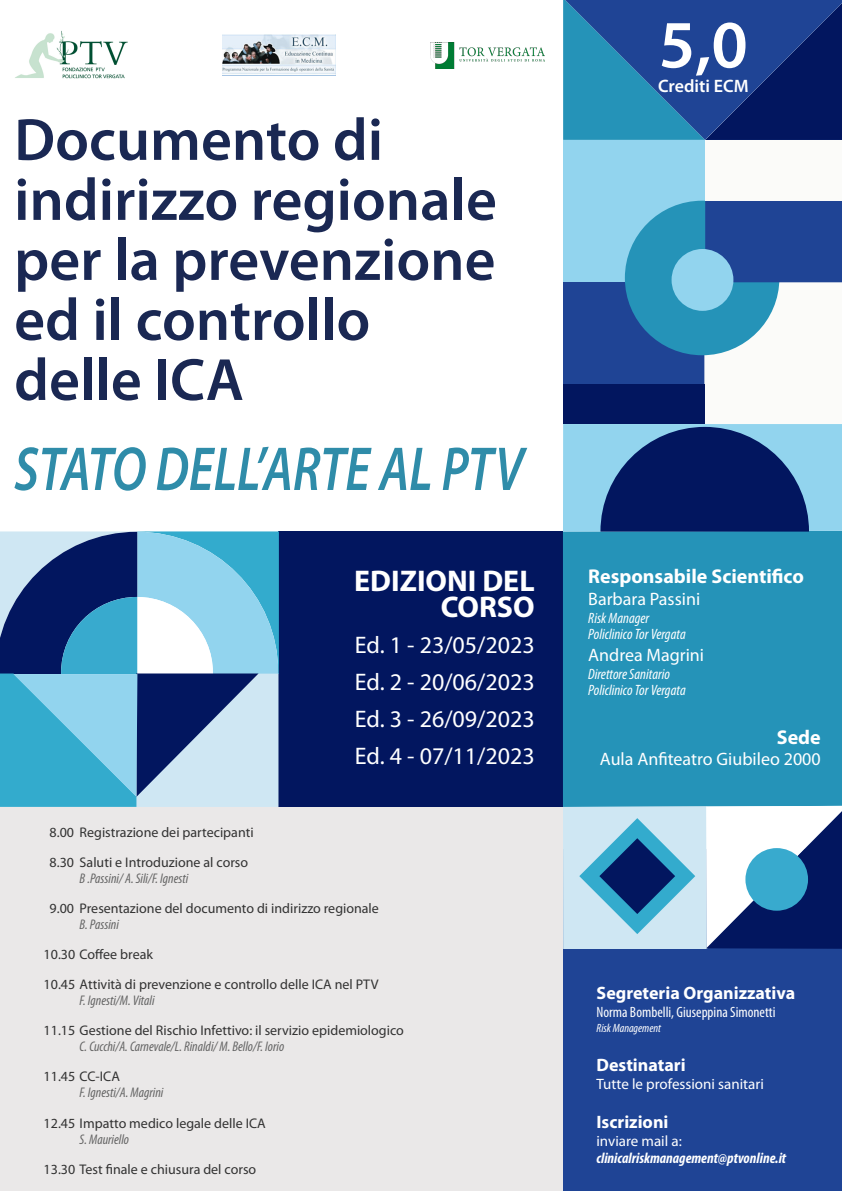
<style>
.page{position:relative;width:842px;height:1191px;background:#fff}
.page>*{position:absolute;margin:0;border:0;box-sizing:border-box;transform-origin:0 0}
.t1{font:600 68px "Myriad Pro";color:#fff}
.t2{font:italic 600 62.5px "Myriad Pro";color:#2f8ca9;scale:.8 1}
.t3{font:600 60px "Myriad Pro";color:#1a2853}
.t4{font:700 30px/26px "Myriad Pro";color:#fff;text-align:right}
.t5{font:24px "Myriad Pro";color:#fff}
.t6{font:700 20px "Myriad Pro";color:#fff}
.t7{font:18px "Myriad Pro";color:#fff}
.t8{font:700 18px "Myriad Pro";color:#fff}
.t9{font:600 18px "Myriad Pro";color:#fff}
.t10{font:italic condensed 15px "Myriad Pro";color:#fff}
.t11{font:15px "Myriad Pro";color:#fff}
.t12{font:italic 700 condensed 15px "Myriad Pro";color:#fff}
.t13{font:condensed 15px "Myriad Pro";color:#fff}
.t14{font:14px "Myriad Pro";color:#323232}
.t15{font:italic condensed 14px "Myriad Pro";color:#646464}
.t16{font:italic condensed 12px "Myriad Pro";color:#fff}
</style>
<div class="page">
<div style="left:279px;top:531px;width:284px;height:276px;background:#02165f"></div>
<div style="left:563px;top:531px;width:279px;height:275px;background:#2593b8"></div>
<div style="left:563px;top:849px;width:279px;height:342px;background:#1f4495"></div>
<svg style="left:563px;top:0;width:279px;height:140px;background:#1b4f92"></svg>
<div style="left:563px;top:140px;width:142px;height:142px;background:#92d4ee"></div>
<div style="left:563px;top:282px;width:143px;height:142px;background:#1f4495"></div>
<div style="left:704px;top:282px;width:138px;height:142px;background:#fbfbf9"></div>
<div style="left:625px;top:201px;width:154px;height:154px;background:#2593b8;border-radius:50%"></div>
<div style="left:705px;top:140px;width:137px;height:142px;background:#1f4495"></div>
<div style="left:705px;top:140px;width:137px;height:61px;background:#fbfbf9"></div>
<div style="left:671px;top:249px;width:62px;height:62px;background:#92d4ee;border-radius:50%"></div>
<div style="left:563px;top:385px;width:141px;height:39px;background:#02165f"></div>
<svg style="left:563px;top:424px;width:279px;height:107px;background:#40689c"></svg>
<svg style="left:0;top:531px;width:279px;height:276px;background:#6aa2c5"></svg>
<svg style="left:563px;top:806px;width:279px;height:143px;background:#8faac7"></svg>
<div style="left:745px;top:848px;width:63px;height:62px;background:#38aace;border-radius:50%"></div>
<div style="left:0;top:807px;width:563px;height:384px;background:#eae8e8"></div>
<img style="left:15px;top:31px;width:113px;height:48px">
<img style="left:431px;top:42px;width:113px;height:26px">
<img style="left:223px;top:35px;width:113px;height:40px">
<p class="t3" style="left:14px;top:101px;width:370px">Documento di</p>
<p class="t3" style="left:14px;top:161px;width:484px">indirizzo regionale</p>
<p class="t3" style="left:14px;top:221px;width:483px">per la prevenzione</p>
<p class="t3" style="left:14px;top:281px;width:358px">ed il controllo</p>
<p class="t3" style="left:14px;top:341px;width:231px">delle ICA</p>
<p class="t2" style="left:14px;top:429px;width:638px">STATO DELL’ARTE AL PTV</p>
<p class="t4" style="left:354px;top:566px;width:182px">EDIZIONI DEL<br>CORSO</p>
<p class="t5" style="left:355px;top:630px;width:181px">Ed. 1 - 23/05/2023</p>
<p class="t5" style="left:355px;top:667px;width:181px">Ed. 2 - 20/06/2023</p>
<p class="t5" style="left:355px;top:704px;width:181px">Ed. 3 - 26/09/2023</p>
<p class="t5" style="left:355px;top:741px;width:181px">Ed. 4 - 07/11/2023</p>
<p class="t14" style="left:50px;top:824px;width:206px">8.00 Registrazione dei partecipanti</p>
<p class="t14" style="left:50px;top:854px;width:200px">8.30 Saluti e Introduzione al corso</p>
<p class="t15" style="left:80px;top:870px;width:110px">B .Passini/ A. Sili/F. Ignesti</p>
<p class="t14" style="left:50px;top:900px;width:331px">9.00 Presentazione del documento di indirizzo regionale</p>
<p class="t15" style="left:80px;top:916px;width:41px">B. Passini</p>
<p class="t14" style="left:44px;top:946px;width:111px">10.30 Coffee break</p>
<p class="t14" style="left:44px;top:976px;width:336px">10.45 Attività di prevenzione e controllo delle ICA nel PTV</p>
<p class="t15" style="left:80px;top:992px;width:76px">F. Ignesti/M. Vitali</p>
<p class="t14" style="left:44px;top:1022px;width:362px">11.15 Gestione del Rischio Infettivo: il servizio epidemiologico</p>
<p class="t15" style="left:80px;top:1038px;width:206px">C. Cucchi/A. Carnevale/L. Rinaldi/ M. Bello/F. Iorio</p>
<p class="t14" style="left:44px;top:1068px;width:78px">11.45 CC-ICA</p>
<p class="t15" style="left:80px;top:1084px;width:85px">F. Ignesti/A. Magrini</p>
<p class="t14" style="left:44px;top:1114px;width:224px">12.45 Impatto medico legale delle ICA</p>
<p class="t15" style="left:80px;top:1130px;width:51px">S. Mauriello</p>
<p class="t14" style="left:44px;top:1160px;width:214px">13.30 Test finale e chiusura del corso</p>
<p class="t1" style="left:659px;top:1px;width:90px">5,0</p>
<p class="t9" style="left:658px;top:75px;width:92px">Crediti ECM</p>
<p class="t6" style="left:588px;top:563px;width:217px">Responsabile Scientifico</p>
<p class="t7" style="left:588px;top:588px;width:114px">Barbara Passini</p>
<p class="t10" style="left:588px;top:609px;width:62px">Risk Manager</p>
<p class="t10" style="left:588px;top:625px;width:99px">Policlinico Tor Vergata</p>
<p class="t7" style="left:588px;top:643px;width:117px">Andrea Magrini</p>
<p class="t10" style="left:588px;top:664px;width:83px">Direttore Sanitario</p>
<p class="t10" style="left:588px;top:680px;width:99px">Policlinico Tor Vergata</p>
<p class="t6" style="left:777px;top:723px;width:45px">Sede</p>
<p class="t7" style="left:600px;top:748px;width:222px">Aula Anfiteatro Giubileo 2000</p>
<p class="t8" style="left:596px;top:981px;width:200px">Segreteria Organizzativa</p>
<p class="t13" style="left:596px;top:1003px;width:180px">Norma Bombelli, Giuseppina Simonetti</p>
<p class="t16" style="left:596px;top:1020px;width:66px">Risk Management</p>
<p class="t8" style="left:596px;top:1052px;width:91px">Destinatari</p>
<p class="t11" style="left:596px;top:1074px;width:169px">Tutte le professioni sanitari</p>
<p class="t8" style="left:596px;top:1109px;width:74px">Iscrizioni</p>
<p class="t11" style="left:596px;top:1131px;width:87px">inviare mail a:</p>
<p class="t12" style="left:596px;top:1148px;width:191px">clinicalriskmanagement@ptvonline.it</p>
</div>
